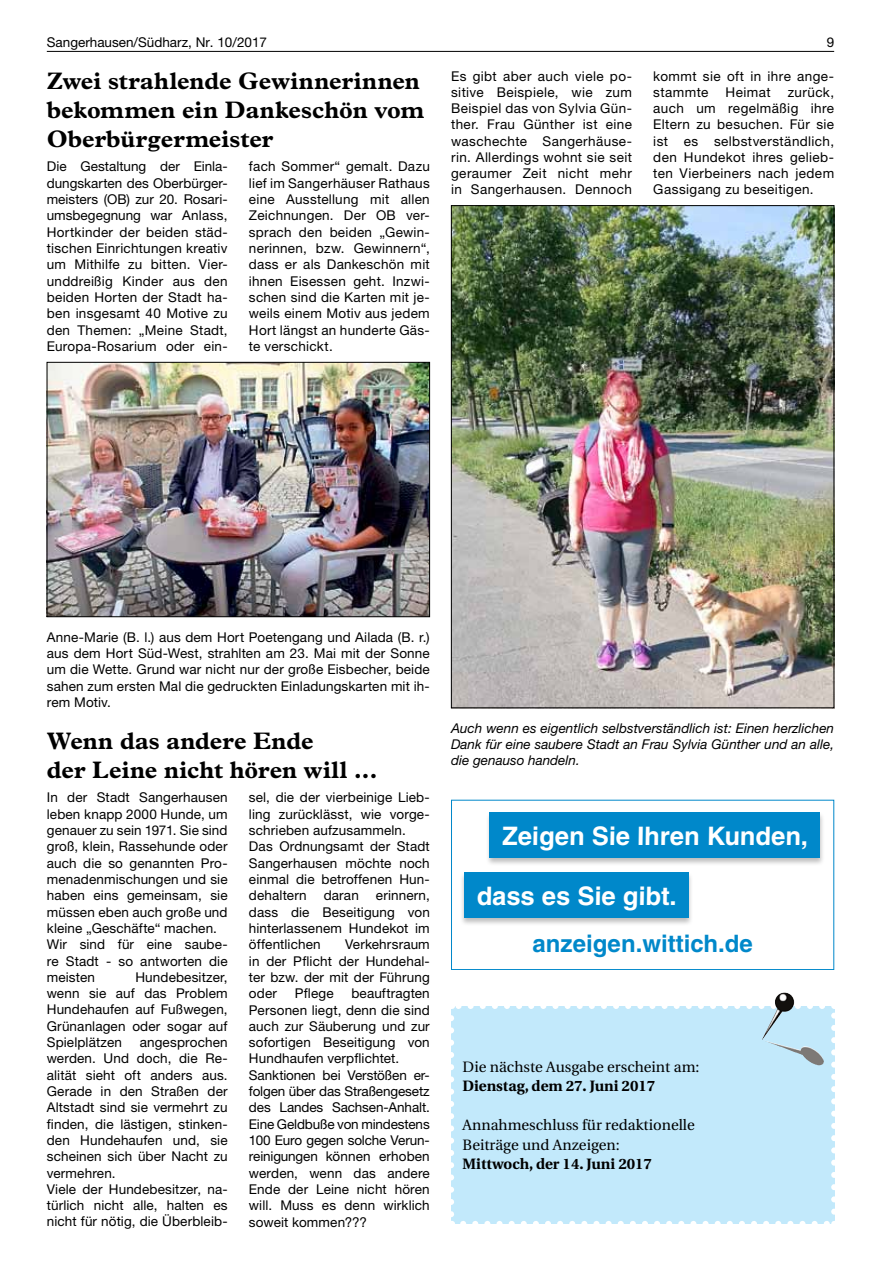
<style>
.page{position:relative;width:881px;height:1263px;background:#fff}
.page>*{position:absolute;margin:0;border:0;box-sizing:border-box;transform-origin:0 0}
.t1{font:700 25.5px "Helvetica LT";color:#fff}
.t2{font:700 24px/29px "Plantin";color:#000}
.t3{font:700 24px "Helvetica LT";color:#0088ca}
.t4{font:15px/19.5px "Utopia";color:#000}
.t5{font:700 15px "Utopia";color:#000}
.t6{font:13.5px/16.4px "Helvetica Neue LT";letter-spacing:.01em;color:#000;text-align:justify}
.t7{font:italic 13.5px/16.2px "Helvetica Neue LT";color:#000;text-align:justify}
.t8{font:13.5px/16.2px "Helvetica Neue LT";letter-spacing:.03em;color:#000}
</style>
<div class="page">
<hr style="left:47px;top:51px;width:786px;height:1px;background:#000">
<img style="left:453px;top:207px;width:378px;height:499px">
<img style="left:49px;top:364px;width:378px;height:251px">
<div style="left:47px;top:362px;width:382px;height:255px;border:1px solid #000"></div>
<div style="left:451px;top:1006px;width:382px;height:218px;background:#c2e9fb"></div>
<svg style="left:463px;top:1221px;width:364px;height:3px"></svg>
<svg style="left:451px;top:1018px;width:3px;height:206px"></svg>
<svg style="left:831px;top:1006px;width:4px;height:206px"></svg>
<svg style="left:451px;top:1006px;width:370px;height:3px"></svg>
<img style="left:761px;top:993px;width:33px;height:47px">
<div style="left:451px;top:800px;width:382px;height:170px;border:1px solid #0088ca"></div>
<div style="left:459px;top:872px;width:234px;height:54px;background:#000;opacity:.26"></div>
<div style="left:463px;top:872px;width:225px;height:45px;background:#0088ca"></div>
<div style="left:485px;top:812px;width:339px;height:55px;background:#000;opacity:.26"></div>
<div style="left:489px;top:812px;width:330px;height:46px;background:#0088ca"></div>
<p class="t6" style="left:47px;top:34px;width:222px">Sangerhausen/Südharz, Nr. 10/2017</p>
<p class="t6" style="left:826px;top:34px;width:9px">9</p>
<p class="t6" style="left:451px;top:68px;width:182px">Es gibt aber auch viele po&shy;sitive Beispiele, wie zum Beispiel das von Sylvia Gün&shy;ther. Frau Günther ist eine waschechte Sangerhäuse&shy;rin. Allerdings wohnt sie seit geraumer Zeit nicht mehr in Sangerhausen. Dennoch</p>
<p class="t8" style="left:653px;top:68px;width:182px">kommt sie oft in ihre ange&shy;stammte</p>
<h2 class="t2" style="left:47px;top:66px;width:379px">Zwei strahlende Gewinnerinnen bekommen ein Dankeschön vom<br>Oberbürgermeister</h2>
<p class="t6" style="left:47px;top:158px;width:182px">Die Gestaltung der Einla&shy;dungskarten des Oberbürger&shy;meisters (OB) zur 20. Rosari&shy;umsbegegnung war Anlass, Hortkinder der beiden städ&shy;tischen Einrichtungen kreativ um Mithilfe zu bitten. Vier&shy;unddreißig Kinder aus den beiden Horten der Stadt ha&shy;ben insgesamt 40 Motive zu den Themen: „Meine Stadt, Europa-Rosarium oder ein-</p>
<p class="t6" style="left:249px;top:158px;width:182px">fach Sommer“ gemalt. Dazu lief im Sangerhäuser Rathaus eine Ausstellung mit allen Zeichnungen. Der OB ver&shy;sprach den beiden „Gewin&shy;nerinnen, bzw. Gewinnern“, dass er als Dankeschön mit ihnen Eisessen geht. Inzwi&shy;schen sind die Karten mit je&shy;weils einem Motiv aus jedem Hort längst an hunderte Gäs&shy;te verschickt.</p>
<p class="t6" style="left:653px;top:84px;width:182px;text-indent:134px">zurück, auch um regelmäßig ihre Eltern zu besuchen. Für sie ist es selbstverständlich, den Hundekot ihres gelieb&shy;ten Vierbeiners nach jedem Gassigang zu beseitigen.</p>
<p class="t6" style="left:725px;top:84px;width:46px">Heimat</p>
<p class="t6" style="left:47px;top:629px;width:384px">Anne-Marie (B. l.) aus dem Hort Poetengang und Ailada (B. r.) aus dem Hort Süd-West, strahlten am 23. Mai mit der Sonne um die Wette. Grund war nicht nur der große Eisbecher, beide sahen zum ersten Mal die gedruckten Einladungskarten mit ih&shy;rem Motiv.</p>
<h2 class="t2" style="left:47px;top:726px;width:332px">Wenn das andere Ende<br>der Leine nicht hören will ...</h2>
<p class="t6" style="left:47px;top:789px;width:182px;text-align:left">In der Stadt Sangerhausen leben knapp 2000 Hunde, um genauer zu sein 1971. Sie sind groß, klein, Rassehunde oder auch die so genannten Pro&shy;menadenmischungen und sie haben eins gemeinsam, sie müssen eben auch große und kleine „Geschäfte“ machen.<br>Wir sind für eine saube&shy;re Stadt - so antworten die meisten</p>
<p class="t6" style="left:249px;top:789px;width:182px;text-align:left">sel, die der vierbeinige Lieb&shy;ling zurücklässt, wie vorge&shy;schrieben aufzusammeln.<br>Das Ordnungsamt der Stadt<br>Sangerhausen möchte noch einmal die betroffenen Hun&shy;dehaltern</p>
<p class="t6" style="left:249px;top:887px;width:182px;text-indent:127px">erinnern, dass die Beseitigung von hinterlassenem Hundekot im öffentlichen</p>
<p class="t6" style="left:323px;top:887px;width:37px">daran</p>
<p class="t6" style="left:249px;top:936px;width:182px;text-indent:96px">Verkehrsraum in der Pflicht der Hundehal&shy;ter bzw. der mit der Führung oder</p>
<p class="t6" style="left:47px;top:969px;width:182px;text-indent:89px">Hundebesitzer, wenn sie auf das Problem Hundehaufen auf Fußwegen, Grünanlagen oder sogar auf Spielplätzen</p>
<p class="t6" style="left:249px;top:985px;width:182px;text-align:left;text-indent:102px">beauftragten<br>Personen liegt, denn die sind auch zur Säuberung und zur sofortigen Beseitigung von<br>Hundhaufen verpflichtet.<br>Sanktionen bei Verstößen er&shy;folgen über das Straßengesetz des Landes Sachsen-Anhalt.<br>Eine Geldbuße von mindestens<br>100 Euro gegen solche Verun&shy;reinigungen können erhoben werden, wenn das andere<br>Ende der Leine nicht hören will. Muss es denn wirklich soweit kommen???</p>
<p class="t6" style="left:294px;top:985px;width:40px">Pflege</p>
<p class="t6" style="left:47px;top:1034px;width:182px;text-align:left;text-indent:93px">angesprochen werden. Und doch, die Re&shy;alität sieht oft anders aus.<br>Gerade in den Straßen der<br>Altstadt sind sie vermehrt zu finden, die lästigen, stinken&shy;den Hundehaufen und, sie scheinen sich über Nacht zu vermehren.<br>Viele der Hundebesitzer, na&shy;türlich nicht alle, halten es nicht für nötig, die Überbleib-</p>
<p class="t7" style="left:451px;top:720px;width:384px">Auch wenn es eigentlich selbstverständlich ist: Einen herzlichen Dank für eine saubere Stadt an Frau Sylvia Günther und an alle, die genauso handeln.</p>
<h1 class="t1" style="left:502px;top:820px;width:308px">Zeigen Sie Ihren Kunden,</h1>
<h1 class="t1" style="left:476px;top:880px;width:202px">dass es Sie gibt.</h1>
<h2 class="t3" style="left:532px;top:929px;width:222px">anzeigen.wittich.de</h2>
<p class="t4" style="left:462px;top:1057px;width:238px">Die nächste Ausgabe erscheint am:</p>
<p class="t5" style="left:462px;top:1077px;width:194px">Dienstag, dem 27. Juni 2017</p>
<p class="t4" style="left:462px;top:1116px;width:233px">Annahmeschluss für redaktionelle<br>Beiträge und Anzeigen:</p>
<p class="t5" style="left:462px;top:1155px;width:191px">Mittwoch, der 14. Juni 2017</p>
</div>
